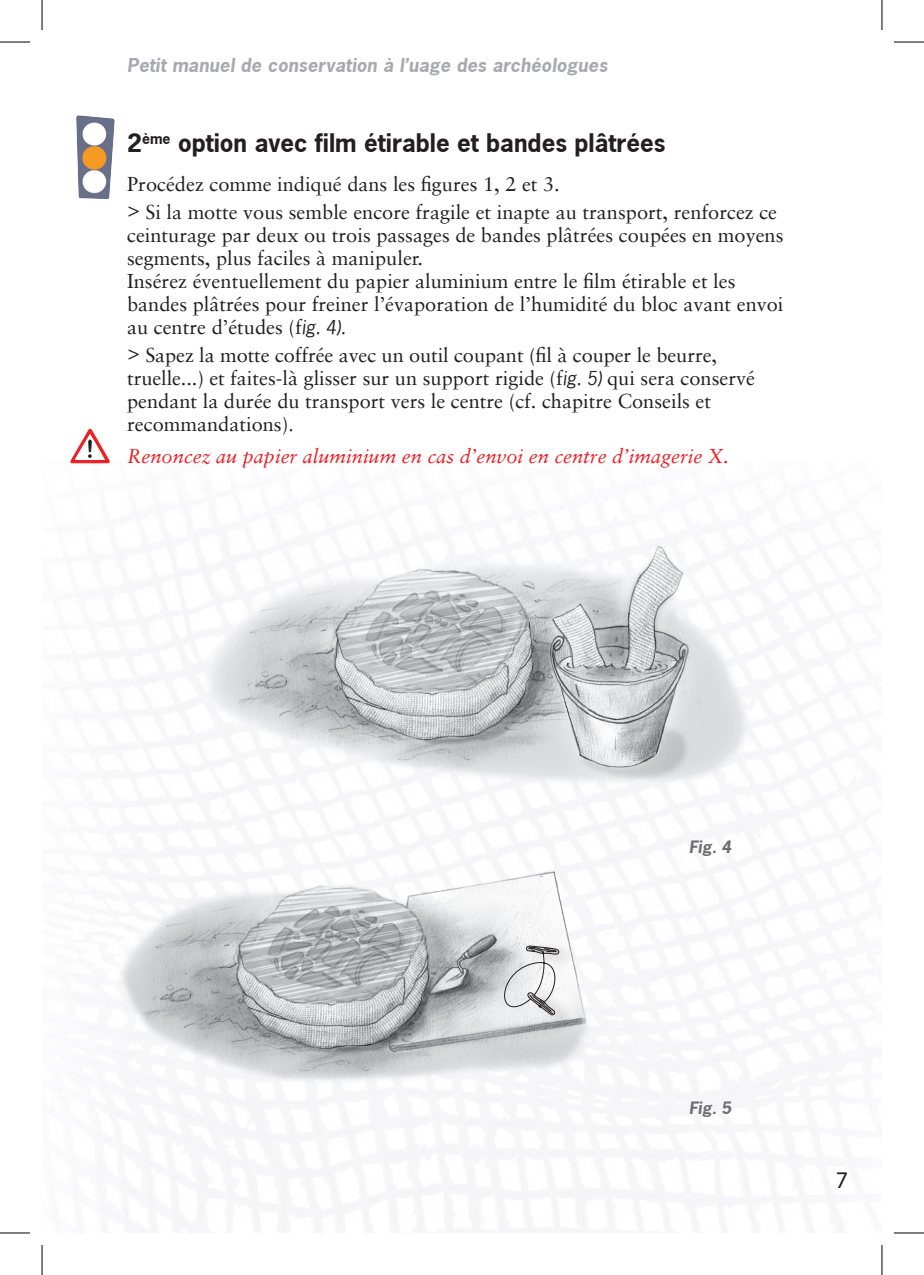
<style>
.page{position:relative;width:924px;height:1275px;background:#fff}
.page>*{position:absolute;margin:0;border:0;box-sizing:border-box;transform-origin:0 0}
.t1{font:700 24px "News Gothic";color:#231f20}
.t2{font:24px "Myriad Pro";color:#231f20}
.t3{font:20px/23px "Sabon";color:#231f20}
.t4{font:italic 20px "Sabon";color:#ee1d23}
.t5{font:italic 700 18px "News Gothic";letter-spacing:.01em;color:#a8a9ad}
.t6{font:italic 700 16px "News Gothic";color:#6c6d70}
.s1{font-family:"News Gothic"}
.s2{font-family:"News Gothic";font-style:italic;font-size:18px}
</style>
<div class="page">
<img style="left:198px;top:520px;width:553px;height:270px">
<img style="left:119px;top:772px;width:517px;height:312px">
<div style="left:503px;top:939px;width:75px;height:90px;background:#231f20;opacity:.2"></div>
<svg style="left:495px;top:945px;width:68px;height:74px"></svg>
<img style="left:76px;top:115px;width:39px;height:84px">
<svg style="left:70px;top:428px;width:40px;height:36px"></svg>
<hr style="left:0;top:42px;width:30px;height:1px;background:#000">
<hr style="left:893px;top:42px;width:30px;height:1px;background:#000">
<hr style="left:0;top:1232px;width:30px;height:1px;background:#000">
<hr style="left:893px;top:1232px;width:30px;height:1px;background:#000">
<hr style="left:42px;top:0;width:1px;height:30px;background:#000">
<hr style="left:42px;top:1245px;width:1px;height:30px;background:#000">
<hr style="left:881px;top:0;width:1px;height:30px;background:#000">
<hr style="left:881px;top:1245px;width:1px;height:30px;background:#000">
<p class="t5" style="left:127px;top:53px;width:481px">Petit manuel de conservation à l’uage des archéologues</p>
<p class="t1" style="left:127px;top:127px;width:539px">2<sup>ème</sup> option avec film étirable et bandes plâtrées</p>
<p class="t3" style="left:127px;top:170px;width:651px;line-height:28px">Procédez comme indiqué dans les figures 1, 2 et 3.<br><span class="s1">&gt;</span> Si la motte vous semble encore fragile et inapte au transport, renforcez ce</p>
<p class="t3" style="left:127px;top:223px;width:657px">ceinturage par deux ou trois passages de bandes plâtrées coupées en moyens segments, plus faciles à manipuler.<br>Insérez éventuellement du papier aluminium entre le film étirable et les bandes plâtrées pour freiner l’évaporation de l’humidité du bloc avant envoi au centre d’études (f<span class="s2">ig. 4).</span></p>
<p class="t3" style="left:127px;top:343px;width:629px"><span class="s1">&gt;</span> Sapez la motte coffrée avec un outil coupant (fil à couper le beurre, truelle...) et faites-là glisser sur un support rigide (f<span class="s2">ig. 5)</span> qui sera conservé pendant la durée du transport vers le centre (cf. chapitre Conseils et recommandations)<span class="s2">.</span></p>
<p class="t4" style="left:127px;top:444px;width:603px">Renoncez au papier aluminium en cas d’envoi en centre d’imagerie X.</p>
<p class="t6" style="left:688px;top:836px;width:44px">Fig. 4</p>
<p class="t6" style="left:688px;top:1096px;width:44px">Fig. 5</p>
<p class="t2" style="left:835px;top:1164px;width:14px">7</p>
</div>
